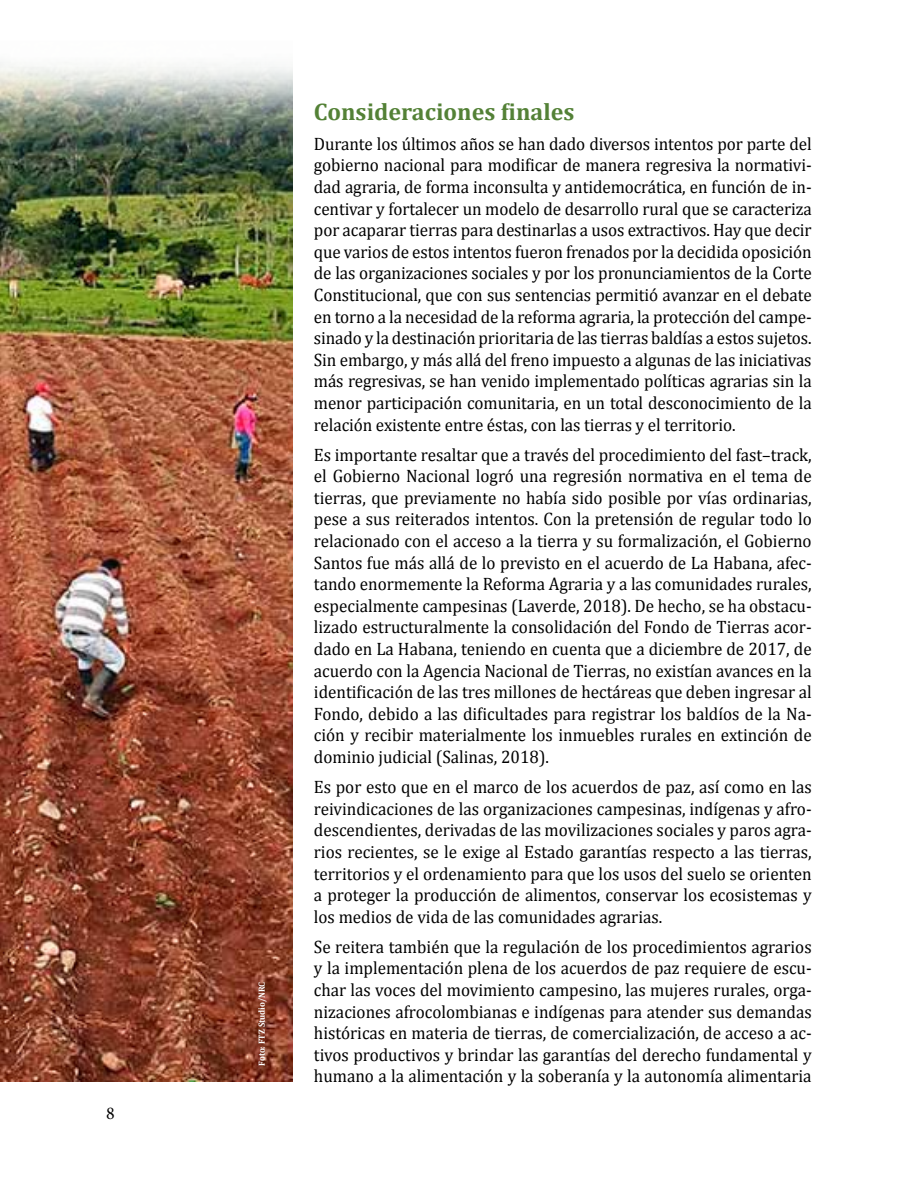
<style>
.page{position:relative;width:918px;height:1188px;background:#fff}
.page>*{position:absolute;margin:0;border:0;box-sizing:border-box;transform-origin:0 0}
.t1{font:700 24px "Cambria";color:#538136}
.t2{font:18px/21.6px "Cambria";color:#000;text-align:justify;scale:.95 1}
.t3{font:18px "Minion Pro";color:#000}
.t4{font:700 9px "Cambria";color:#fff;scale:.95 1}
</style>
<div class="page">
<img style="left:0;top:62px;width:293px;height:1020px">
<p class="t3" style="left:106px;top:1101px;width:10px">8</p>
<p class="t4" style="left:256px;top:1066px;width:90px;rotate:-90deg">Foto: FTZ Studio/NRC</p>
<h1 class="t1" style="left:314px;top:97px;width:262px">Consideraciones finales</h1>
<p class="t2" style="left:314px;top:133px;width:526px">Durante los últimos años se han dado diversos intentos por parte del gobierno nacional para modificar de manera regresiva la normativi&shy;dad agraria, de forma inconsulta y antidemocrática, en función de in&shy;centivar y fortalecer un modelo de desarrollo rural que se caracteriza por acaparar tierras para destinarlas a usos extractivos. Hay que decir que varios de estos intentos fueron frenados por la decidida oposición de las organizaciones sociales y por los pronunciamientos de la Corte Constitucional, que con sus sentencias permitió avanzar en el debate en torno a la necesidad de la reforma agraria, la protección del campe&shy;sinado y la destinación prioritaria de las tierras baldías a estos sujetos.<br>Sin embargo, y más allá del freno impuesto a algunas de las iniciativas más regresivas, se han venido implementado políticas agrarias sin la menor participación comunitaria, en un total desconocimiento de la relación existente entre éstas, con las tierras y el territorio.</p>
<p class="t2" style="left:314px;top:444px;width:526px">Es importante resaltar que a través del procedimiento del fast–track, el Gobierno Nacional logró una regresión normativa en el tema de tierras, que previamente no había sido posible por vías ordinarias, pese a sus reiterados intentos. Con la pretensión de regular todo lo relacionado con el acceso a la tierra y su formalización, el Gobierno Santos fue más allá de lo previsto en el acuerdo de La Habana, afec&shy;tando enormemente la Reforma Agraria y a las comunidades rurales, especialmente campesinas (Laverde, 2018). De hecho, se ha obstacu&shy;lizado estructuralmente la consolidación del Fondo de Tierras acor&shy;dado en La Habana, teniendo en cuenta que a diciembre de 2017, de acuerdo con la Agencia Nacional de Tierras, no existían avances en la identificación de las tres millones de hectáreas que deben ingresar al Fondo, debido a las dificultades para registrar los baldíos de la Na&shy;ción y recibir materialmente los inmuebles rurales en extinción de dominio judicial (Salinas, 2018).</p>
<p class="t2" style="left:314px;top:776px;width:526px">Es por esto que en el marco de los acuerdos de paz, así como en las reivindicaciones de las organizaciones campesinas, indígenas y afro&shy;descendientes, derivadas de las movilizaciones sociales y paros agra&shy;rios recientes, se le exige al Estado garantías respecto a las tierras, territorios y el ordenamiento para que los usos del suelo se orienten a proteger la producción de alimentos, conservar los ecosistemas y los medios de vida de las comunidades agrarias.</p>
<p class="t2" style="left:314px;top:936px;width:526px">Se reitera también que la regulación de los procedimientos agrarios y la implementación plena de los acuerdos de paz requiere de escu&shy;char las voces del movimiento campesino, las mujeres rurales, orga&shy;nizaciones afrocolombianas e indígenas para atender sus demandas históricas en materia de tierras, de comercialización, de acceso a ac&shy;tivos productivos y brindar las garantías del derecho fundamental y humano a la alimentación y la soberanía y la autonomía alimentaria</p>
</div>
